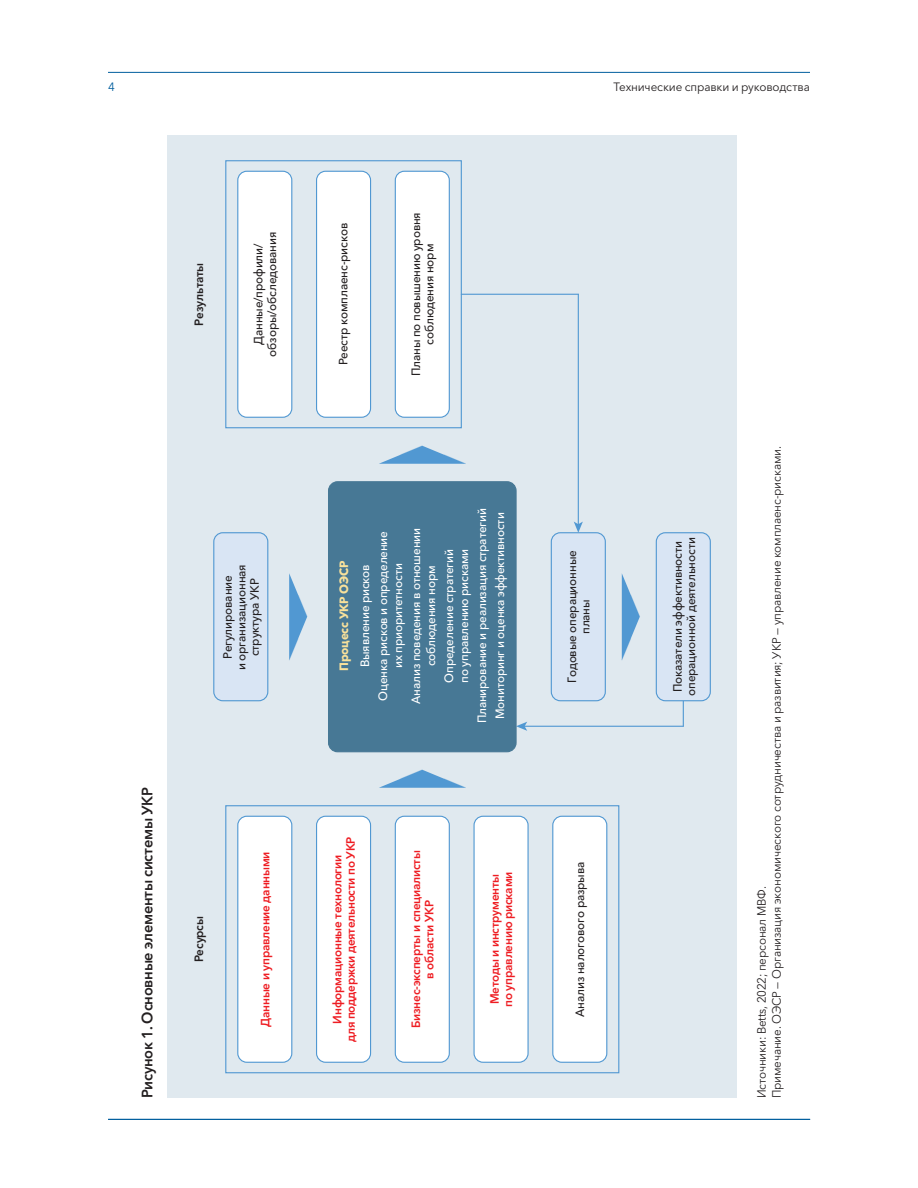
<style>
.page{position:relative;width:918px;height:1188px;background:#fff}
.page>*{position:absolute;margin:0;border:0;box-sizing:border-box;transform-origin:0 0}
.t1{font:600 15px "Avenir Next Cyr";letter-spacing:-.015em;color:#231f20}
.t2{font:500 12px/13.5px "Avenir Next Cyr";letter-spacing:-.015em;color:#231f20;text-align:center}
.t3{font:500 12px/15px "Avenir Next Cyr";letter-spacing:-.015em;color:#fff;text-align:center}
.t4{font:600 12px/13.5px "Avenir Next Cyr";letter-spacing:-.015em;color:#ee1d23;text-align:center}
.t5{font:12px/15px "Avenir Next Cyr";letter-spacing:-.015em;color:#231f20}
.t6{font:12px "Avenir Next W1 G";letter-spacing:-.01em;color:#231f20}
.t7{font:600 12px "Avenir Next Cyr";letter-spacing:-.015em;color:#231f20}
.t8{font:12px "Avenir Next W1 G";color:#005e9e}
.s1{font-weight:700;color:#f8e19b}
</style>
<div class="page">
<hr style="left:108px;top:72px;width:702px;height:1px;background:#005e9e">
<hr style="left:108px;top:1119px;width:702px;height:1px;background:#005e9e">
<div style="left:167px;top:135px;width:570px;height:963px;background:#e0e9ef"></div>
<svg style="left:289px;top:573px;width:18px;height:87px"></svg>
<svg style="left:379px;top:770px;width:87px;height:18px"></svg>
<svg style="left:379px;top:446px;width:87px;height:18px"></svg>
<svg style="left:622px;top:574px;width:18px;height:86px"></svg>
<hr style="left:578px;top:294px;width:1px;height:231px;background:#5198d2">
<svg style="left:574px;top:522px;width:9px;height:10px"></svg>
<hr style="left:524px;top:726px;width:159px;height:1px;background:#5198d2">
<svg style="left:517px;top:722px;width:10px;height:9px"></svg>
<hr style="left:461px;top:294px;width:117px;height:1px;background:#5198d2">
<svg style="left:683px;top:701px;width:1px;height:25px"></svg>
<div style="left:225px;top:805px;width:394px;height:268px;border:1px solid #5198d2"></div>
<div style="left:238px;top:816px;width:54px;height:246px;background:#fff;border-radius:9px"></div>
<div style="left:237px;top:816px;width:55px;height:247px;border:1px solid #5198d2;border-radius:9px"></div>
<div style="left:317px;top:816px;width:54px;height:246px;background:#fff;border-radius:9px"></div>
<div style="left:316px;top:816px;width:55px;height:247px;border:1px solid #5198d2;border-radius:9px"></div>
<div style="left:395px;top:816px;width:54px;height:246px;background:#fff;border-radius:9px"></div>
<div style="left:395px;top:816px;width:55px;height:247px;border:1px solid #5198d2;border-radius:9px"></div>
<div style="left:238px;top:171px;width:54px;height:246px;background:#fff;border-radius:9px"></div>
<div style="left:237px;top:171px;width:55px;height:247px;border:1px solid #5198d2;border-radius:9px"></div>
<div style="left:317px;top:171px;width:54px;height:246px;background:#fff;border-radius:9px"></div>
<div style="left:316px;top:171px;width:55px;height:247px;border:1px solid #5198d2;border-radius:9px"></div>
<div style="left:395px;top:171px;width:54px;height:246px;background:#fff;border-radius:9px"></div>
<div style="left:395px;top:171px;width:55px;height:247px;border:1px solid #5198d2;border-radius:9px"></div>
<div style="left:474px;top:816px;width:54px;height:246px;background:#fff;border-radius:9px"></div>
<div style="left:473px;top:816px;width:56px;height:247px;border:1px solid #5198d2;border-radius:9px"></div>
<div style="left:553px;top:816px;width:54px;height:246px;background:#fff;border-radius:9px"></div>
<div style="left:552px;top:816px;width:55px;height:247px;border:1px solid #5198d2;border-radius:9px"></div>
<div style="left:214px;top:533px;width:54px;height:168px;background:#d9e5f4;border-radius:9px"></div>
<div style="left:213px;top:532px;width:55px;height:169px;border:1px solid #5198d2;border-radius:9px"></div>
<div style="left:551px;top:533px;width:54px;height:168px;background:#d9e5f4;border-radius:9px"></div>
<div style="left:551px;top:532px;width:55px;height:169px;border:1px solid #5198d2;border-radius:9px"></div>
<div style="left:656px;top:533px;width:54px;height:168px;background:#d9e5f4;border-radius:9px"></div>
<div style="left:656px;top:532px;width:55px;height:169px;border:1px solid #5198d2;border-radius:9px"></div>
<div style="left:329px;top:482px;width:187px;height:270px;background:#477895;border-radius:9px"></div>
<div style="left:328px;top:481px;width:189px;height:271px;border:1px solid #477895;border-radius:9px"></div>
<div style="left:225px;top:160px;width:237px;height:268px;border:1px solid #5198d2"></div>
<p class="t8" style="left:108px;top:77px;width:8px">4</p>
<p class="t6" style="left:614px;top:77px;width:198px">Технические справки и руководства</p>
<p class="t7" style="left:189px;top:326px;width:65px;rotate:-90deg">Результаты</p>
<p class="t2" style="left:251px;top:357px;width:126px;rotate:-90deg">Данные/профили/ обзоры/обследования</p>
<p class="t2" style="left:336px;top:365px;width:144px;rotate:-90deg">Реестр комплаенс-рисков</p>
<p class="t2" style="left:408px;top:376px;width:166px;rotate:-90deg">Планы по повышению уровня соблюдения норм</p>
<p class="t2" style="left:220px;top:670px;width:107px;rotate:-90deg">Регулирование<br>и организационная структура УКР</p>
<p class="t1" style="left:135px;top:1098px;width:313px;rotate:-90deg">Рисунок 1. Основные элементы системы УКР</p>
<p class="t7" style="left:189px;top:962px;width:48px;rotate:-90deg">Ресурсы</p>
<p class="t4" style="left:257px;top:1027px;width:177px;rotate:-90deg">Данные и управление данными</p>
<p class="t3" style="left:472px;top:723px;width:217px;line-height:18px;rotate:-90deg">Планирование и реализация стратегий<br>Мониторинг и оценка эффективности</p>
<p class="t3" style="left:374px;top:701px;width:171px;rotate:-90deg">Оценка рисков и определение их приоритетности</p>
<p class="t3" style="left:407px;top:704px;width:177px;rotate:-90deg">Анализ поведения в отношении соблюдения норм</p>
<p class="t3" style="left:440px;top:683px;width:136px;text-align:left;rotate:-90deg">Определение стратегий по управлению рисками</p>
<p class="t3" style="left:332px;top:671px;width:112px;line-height:21px;rotate:-90deg"><span class="s1">Процесс УКР ОЭСР<br></span>Выявление рисков</p>
<p class="t2" style="left:564px;top:683px;width:134px;rotate:-90deg">Годовые операционные планы</p>
<p class="t4" style="left:329px;top:1042px;width:207px;rotate:-90deg">Информационные технологии<br>для поддержки деятельности по УКР</p>
<p class="t4" style="left:408px;top:1028px;width:179px;rotate:-90deg">Бизнес-эксперты и специалисты в области УКР</p>
<p class="t4" style="left:487px;top:1007px;width:137px;text-align:left;rotate:-90deg">Методы и инструменты по управлению рисками</p>
<p class="t2" style="left:572px;top:1017px;width:156px;rotate:-90deg">Анализ налогового разрыва</p>
<p class="t2" style="left:670px;top:696px;width:160px;rotate:-90deg">Показатели эффективности операционной деятельности</p>
<p class="t5" style="left:753px;top:1098px;width:653px;rotate:-90deg">Источники: Betts, 2022; персонал МВФ.<br>Примечание. ОЭСР — Организация экономического сотрудничества и развития; УКР — управление комплаенс-рисками.</p>
</div>
